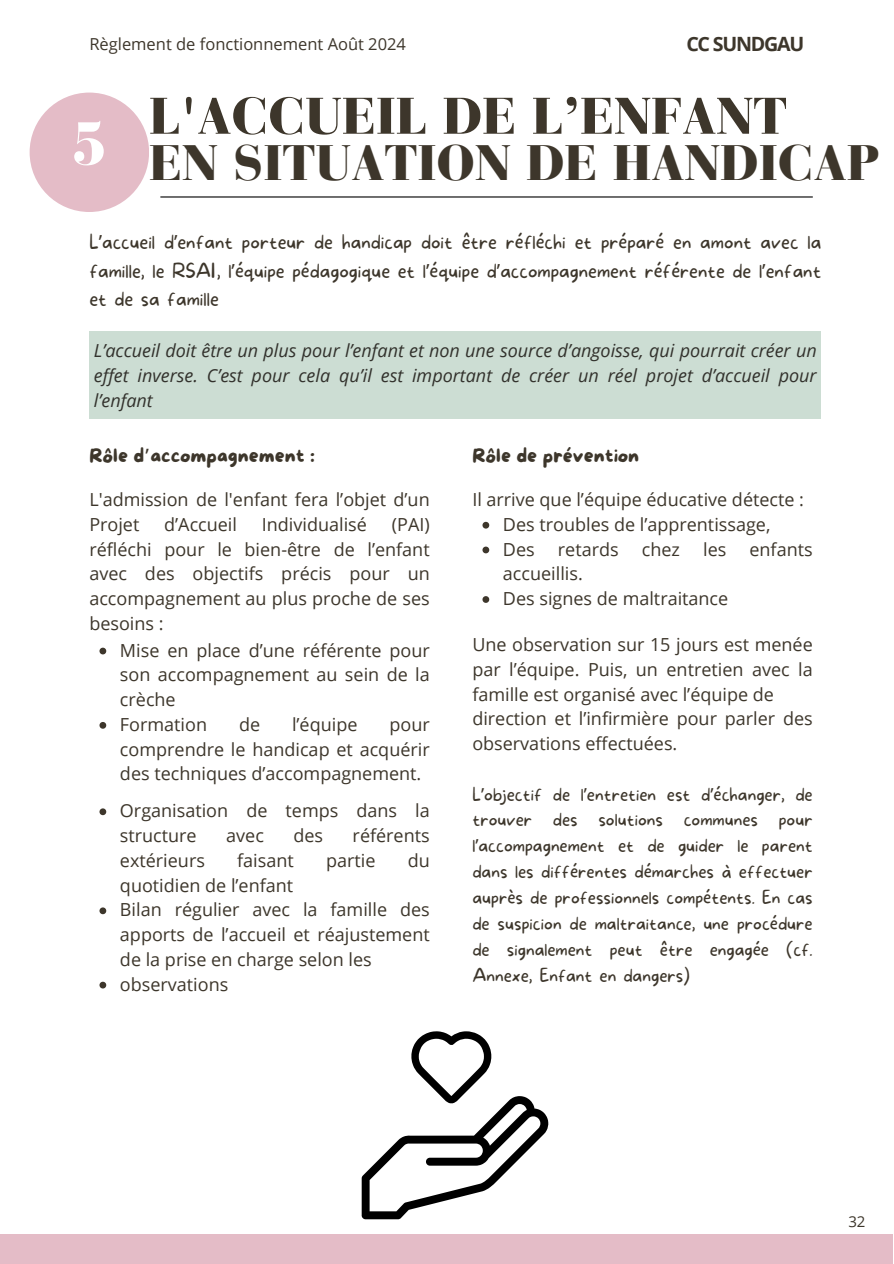
<style>
.page{position:relative;width:894px;height:1264px;background:#fff}
.page>*{position:absolute;margin:0;border:0;box-sizing:border-box;transform-origin:0 0}
.t1{font:900 60px "Bauer Bodoni Pro";color:#fff}
.t2{font:900 51px "Bauer Bodoni Pro";color:#3d362b}
.t3{font:900 49.5px "Bauer Bodoni Pro";color:#3d362b}
.t4{font:700 19.65px "Open Sans";letter-spacing:-.065em;color:#3d362b}
.t5{font:100 19.5px/28.2px "More Sugar";color:#3d362b;text-align:justify}
.t6{font:19.5px "More Sugar";color:#3d362b}
.t7{font:18px/24.8px "Open Sans";color:#3d362b;text-align:justify}
.t8{font:100 18px/26px "More Sugar";color:#3d362b;text-align:justify}
.t9{font:italic 18px/24.8px "Open Sans";color:#32312c;text-align:justify}
.t10{font:16.5px "Open Sans";color:#3d362b}
.t11{font:15px "Open Sans";color:#3d362b}
.s1{font-family:"Noto Sans";font-weight:400}
.s2{font-family:"Noto Sans Gurmukhi"}
</style>
<div class="page">
<hr style="left:160px;top:196px;width:652px;height:1px;background:#000">
<div style="left:0;top:1233px;width:892px;height:30px;background:#e4bcc7"></div>
<div style="left:30px;top:93px;width:119px;height:119px;background:#e4bcc7;border-radius:50%"></div>
<div style="left:89px;top:331px;width:732px;height:88px;background:#ccddd3"></div>
<svg style="left:361px;top:1031px;width:187px;height:188px"></svg>
<svg style="left:99px;top:808px;width:7px;height:7px"></svg>
<svg style="left:99px;top:907px;width:7px;height:7px"></svg>
<svg style="left:99px;top:981px;width:7px;height:7px"></svg>
<svg style="left:99px;top:647px;width:7px;height:7px"></svg>
<svg style="left:99px;top:722px;width:7px;height:6px"></svg>
<svg style="left:482px;top:522px;width:7px;height:6px"></svg>
<svg style="left:482px;top:546px;width:7px;height:7px"></svg>
<svg style="left:482px;top:596px;width:7px;height:7px"></svg>
<h3 class="t10" style="left:89px;top:33px;width:318px">Règlement de fonctionnement Août 2024</h3>
<h3 class="t4" style="left:686px;top:30px;width:119px">CC SUNDGAU</h3>
<p class="t1" style="left:71px;top:120px;width:38px">5</p>
<h1 class="t2" style="left:149px;top:96px;width:639px">L'ACCUEIL DE L’ENFANT</h1>
<h1 class="t3" style="left:149px;top:143px;width:732px">EN SITUATION DE HANDICAP</h1>
<h3 class="t5" style="left:89px;top:229px;width:733px">L<span class="s1">’</span>accueil d<span class="s1">’</span>enfant porteur de handicap doit être réfléchi et préparé en amont avec la famille, le RSAI, l<span class="s1">’</span>équipe pédagogique et l<span class="s1">’</span>équipe d<span class="s1">’</span>accompagnement référente de l<span class="s1">’</span>enfant et de sa famille</h3>
<h2 class="t9" style="left:94px;top:338px;width:724px">L’accueil doit être un plus pour l’enfant et non une source d’angoisse, qui pourrait créer un effet inverse. C’est pour cela qu’il est important de créer un réel projet d’accueil pour l’enfant</h2>
<h3 class="t6" style="left:89px;top:444px;width:227px">Rôle d<span class="s2">’</span>accompagnement :</h3>
<h3 class="t7" style="left:89px;top:486px;width:342px">L'admission de l'enfant fera l’objet d’un<br>Projet</h3>
<h3 class="t7" style="left:164px;top:511px;width:74px">d’Accueil</h3>
<h3 class="t7" style="left:262px;top:511px;width:106px">Individualisé</h3>
<h3 class="t7" style="left:89px;top:511px;width:342px;text-indent:302px">(PAI) réfléchi pour le bien-être de l’enfant avec des objectifs précis pour un accompagnement au plus proche de ses besoins :</h3>
<p class="t7" style="left:120px;top:637px;width:311px">Mise en place d’une référente pour son accompagnement au sein de la crèche</p>
<h3 class="t7" style="left:120px;top:711px;width:89px">Formation</h3>
<h3 class="t7" style="left:239px;top:711px;width:23px">de</h3>
<h3 class="t7" style="left:292px;top:711px;width:67px">l’équipe</h3>
<h3 class="t7" style="left:120px;top:711px;width:311px;text-indent:269px">pour comprendre le handicap et acquérir des techniques d’accompagnement.</h3>
<p class="t7" style="left:120px;top:798px;width:311px">Organisation de temps dans la structure</p>
<p class="t7" style="left:226px;top:822px;width:39px">avec</p>
<p class="t7" style="left:293px;top:822px;width:31px">des</p>
<p class="t7" style="left:352px;top:822px;width:79px">référents</p>
<p class="t7" style="left:120px;top:847px;width:86px">extérieurs</p>
<p class="t7" style="left:237px;top:847px;width:58px">faisant</p>
<p class="t7" style="left:326px;top:847px;width:51px">partie</p>
<p class="t7" style="left:407px;top:847px;width:24px">du</p>
<p class="t7" style="left:120px;top:872px;width:175px">quotidien de l’enfant</p>
<p class="t7" style="left:120px;top:897px;width:311px">Bilan régulier avec la famille des apports de l’accueil et réajustement de la prise en charge selon les</p>
<p class="t7" style="left:120px;top:971px;width:110px">observations</p>
<p class="t6" style="left:472px;top:444px;width:168px">Rôle de prévention</p>
<p class="t7" style="left:472px;top:486px;width:333px">Il arrive que l’équipe éducative détecte :</p>
<p class="t7" style="left:503px;top:511px;width:269px">Des troubles de l’apprentissage,</p>
<p class="t7" style="left:503px;top:536px;width:33px">Des</p>
<p class="t7" style="left:557px;top:536px;width:62px">retards</p>
<p class="t7" style="left:641px;top:536px;width:40px">chez</p>
<p class="t7" style="left:703px;top:536px;width:25px">les</p>
<p class="t7" style="left:749px;top:536px;width:65px">enfants</p>
<p class="t7" style="left:503px;top:561px;width:81px">accueillis.</p>
<h3 class="t7" style="left:503px;top:585px;width:227px">Des signes de maltraitance</h3>
<h3 class="t7" style="left:472px;top:631px;width:342px;text-align:left">Une observation sur 15 jours est menée par l’équipe. Puis, un entretien avec la famille est organisé avec l’équipe de direction et l’infirmière pour parler des observations effectuées.</h3>
<p class="t8" style="left:472px;top:781px;width:342px">L<span class="s1">’</span>objectif de l<span class="s1">’</span>entretien est d<span class="s1">’</span>échanger, de trouver des solutions communes pour l<span class="s1">’</span>accompagnement et de guider le parent dans les différentes démarches à effectuer auprès de professionnels compétents. En cas de suspicion de maltraitance, une procédure de signalement peut être engagée (cf.<br>Annexe, Enfant en dangers)</p>
<p class="t11" style="left:848px;top:1210px;width:19px">32</p>
</div>
